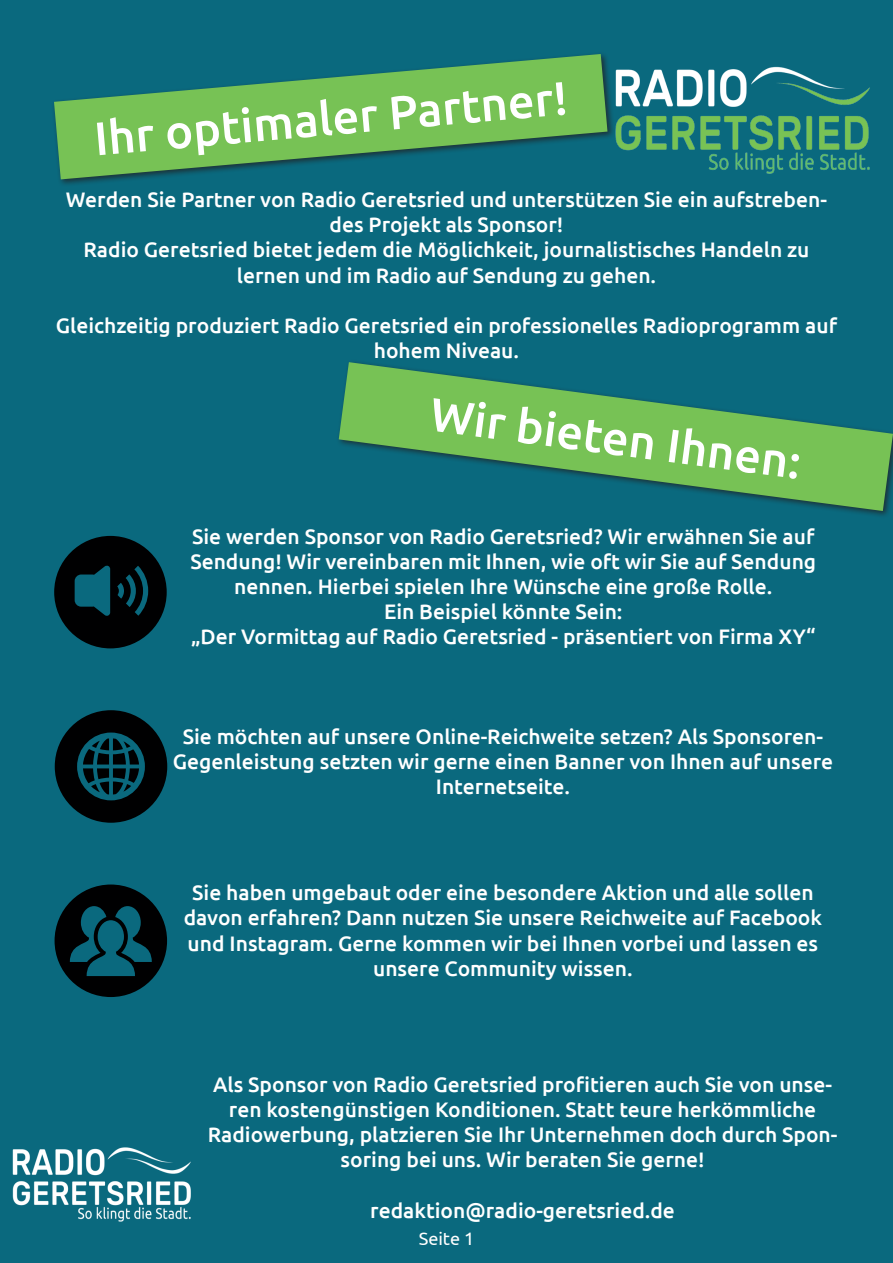
<style>
.page{position:relative;width:893px;height:1263px;background:#0a697e}
.page>*{position:absolute;margin:0;border:0;box-sizing:border-box;transform-origin:0 0}
.t1{font:500 46.95px "Ubuntu";color:#fff}
.t2{font:500 21px/25.2px "Ubuntu";color:#fff;text-align:center}
.t3{font:18px "Ubuntu";color:#fff}
</style>
<div class="page">
<img style="left:615px;top:54px;width:278px;height:125px">
<img style="left:0;top:1075px;width:206px;height:188px">
<div style="left:51px;top:51px;width:564px;height:136px;background:#231f20;opacity:.75"></div>
<svg style="left:54px;top:54px;width:553px;height:125px;fill:#77c255"></svg>
<div style="left:336px;top:359px;width:557px;height:159px;background:#0a697e"></div>
<svg style="left:339px;top:362px;width:554px;height:149px;fill:#77c255"></svg>
<svg style="left:55px;top:884px;width:112px;height:113px"></svg>
<svg style="left:55px;top:710px;width:112px;height:113px"></svg>
<svg style="left:54px;top:536px;width:113px;height:112px"></svg>
<h1 class="t1" style="left:92px;top:109px;width:476px;rotate:-5deg">Ihr optimaler Partner!</h1>
<p class="t2" style="left:66px;top:186px;width:762px">Werden Sie Partner von Radio Geretsried und unterstützen Sie ein aufstreben&shy;des Projekt als Sponsor!<br>Radio Geretsried bietet jedem die Möglichkeit, journalistisches Handeln zu lernen und im Radio auf Sendung zu gehen.</p>
<p class="t2" style="left:56px;top:312px;width:783px">Gleichzeitig produziert Radio Geretsried ein professionelles Radioprogramm auf hohem Niveau.</p>
<h1 class="t1" style="left:434px;top:386px;width:375px;rotate:7deg">Wir bieten Ihnen:</h1>
<p class="t2" style="left:190px;top:523px;width:627px">Sie werden Sponsor von Radio Geretsried? Wir erwähnen Sie auf Sendung! Wir vereinbaren mit Ihnen, wie oft wir Sie auf Sendung nennen. Hierbei spielen Ihre Wünsche eine große Rolle.<br>Ein Beispiel könnte Sein:<br>„Der Vormittag auf Radio Geretsried - präsentiert von Firma XY“</p>
<p class="t2" style="left:173px;top:723px;width:662px">Sie möchten auf unsere Online-Reichweite setzen? Als Sponsoren-<br>Gegenleistung setzten wir gerne einen Banner von Ihnen auf unsere<br>Internetseite.</p>
<p class="t2" style="left:184px;top:879px;width:640px">Sie haben umgebaut oder eine besondere Aktion und alle sollen davon erfahren? Dann nutzen Sie unsere Reichweite auf Facebook und Instagram. Gerne kommen wir bei Ihnen vorbei und lassen es unsere Community wissen.</p>
<p class="t2" style="left:208px;top:1071px;width:631px">Als Sponsor von Radio Geretsried profitieren auch Sie von unse&shy;ren kostengünstigen Konditionen. Statt teure herkömmliche Radiowerbung, platzieren Sie Ihr Unternehmen doch durch Spon&shy;soring bei uns. Wir beraten Sie gerne!</p>
<p class="t2" style="left:370px;top:1197px;width:306px">redaktion@radio-geretsried.de</p>
<p class="t3" style="left:419px;top:1227px;width:57px">Seite 1</p>
</div>
